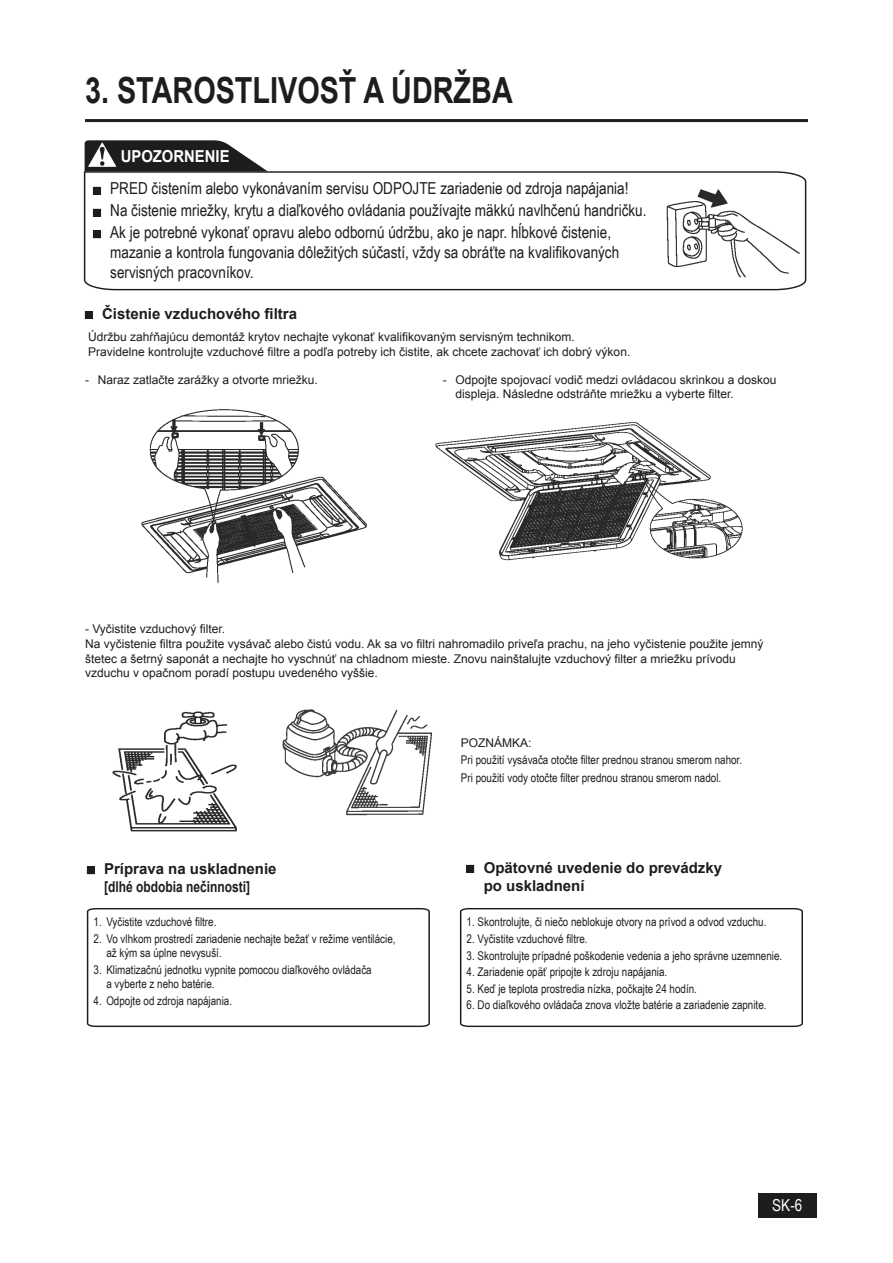
<style>
.page{position:relative;width:893px;height:1263px;background:#fff}
.page>*{position:absolute;margin:0;border:0;box-sizing:border-box;transform-origin:0 0}
.t1{font:700 36px "Arial";color:#1f1c1d;scale:.8 1}
.t2{font:16.5px/21.9px "Arial Narrow";color:#1f1c1d}
.t3{font:700 16.5px "Arial";color:#fff;scale:.9 1}
.t4{font:16.5px "Arial Narrow";color:#fff}
.t5{font:700 15px/18px "Arial";color:#1f1c1d}
.t6{font:12px/14.4px "Arial Narrow";color:#1f1c1d}
.t7{font:12px/14.4px "Arial";color:#1f1c1d}
</style>
<div class="page">
<hr style="left:85px;top:119px;width:723px;height:3px;background:#1f1c1d">
<svg style="left:87px;top:908px;width:343px;height:119px"></svg>
<svg style="left:460px;top:908px;width:343px;height:119px"></svg>
<svg style="left:84px;top:171px;width:722px;height:119px"></svg>
<svg style="left:85px;top:140px;width:182px;height:31px"></svg>
<img style="left:663px;top:185px;width:139px;height:98px">
<img style="left:141px;top:409px;width:602px;height:175px">
<img style="left:112px;top:709px;width:320px;height:123px">
<svg style="left:467px;top:865px;width:7px;height:7px"></svg>
<svg style="left:93px;top:187px;width:8px;height:7px"></svg>
<svg style="left:93px;top:209px;width:8px;height:7px"></svg>
<svg style="left:93px;top:231px;width:8px;height:7px"></svg>
<svg style="left:87px;top:866px;width:7px;height:8px"></svg>
<svg style="left:85px;top:311px;width:8px;height:8px"></svg>
<div style="left:758px;top:1193px;width:58px;height:24px;background:#1f1c1d"></div>
<h1 class="t1" style="left:85px;top:66px;width:536px">3. STAROSTLIVOSŤ A ÚDRŽBA</h1>
<h2 class="t3" style="left:121px;top:145px;width:123px">UPOZORNENIE</h2>
<p class="t2" style="left:110px;top:177px;width:538px">PRED čistením alebo vykonávaním servisu ODPOJTE zariadenie od zdroja napájania!<br>Na čistenie mriežky, krytu a diaľkového ovládania používajte mäkkú navlhčenú handričku.<br>Ak je potrebné vykonať opravu alebo odbornú údržbu, ako je napr. hĺbkové čistenie,</p>
<h2 class="t2" style="left:110px;top:242px;width:510px;line-height:19.8px">mazanie a kontrola fungovania dôležitých súčastí, vždy sa obráťte na kvalifikovaných servisných pracovníkov.</h2>
<p class="t5" style="left:102px;top:305px;width:197px">Čistenie vzduchového filtra</p>
<p class="t7" style="left:88px;top:330px;width:544px;line-height:15px">Údržbu zahŕňajúcu demontáž krytov nechajte vykonať kvalifikovaným servisným technikom.<br>Pravidelne kontrolujte vzduchové filtre a podľa potreby ich čistite, ak chcete zachovať ich dobrý výkon.</p>
<p class="t7" style="left:85px;top:373px;width:234px">- Naraz zatlačte zarážky a otvorte mriežku.</p>
<p class="t7" style="left:456px;top:373px;width:322px;text-indent:-13px">- Odpojte spojovací vodič medzi ovládacou skrinkou a doskou displeja. Následne odstráňte mriežku a vyberte filter.</p>
<p class="t7" style="left:85px;top:620px;width:680px;line-height:15.9px">- Vyčistite vzduchový filter.<br>Na vyčistenie filtra použite vysávač alebo čistú vodu. Ak sa vo filtri nahromadilo priveľa prachu, na jeho vyčistenie použite jemný</p>
<p class="t7" style="left:85px;top:652px;width:652px">štetec a šetrný saponát a nechajte ho vyschnúť na chladnom mieste. Znovu nainštalujte vzduchový filter a mriežku prívodu vzduchu v opačnom poradí postupu uvedeného vyššie.</p>
<p class="t5" style="left:104px;top:860px;width:174px">Príprava na uskladnenie [dlhé obdobia nečinnosti]</p>
<p class="t6" style="left:94px;top:914px;width:124px">1. Vyčistite vzduchové filtre.</p>
<p class="t6" style="left:106px;top:931px;width:291px;text-indent:-13px">2. Vo vlhkom prostredí zariadenie nechajte bežať v režime ventilácie, až kým sa úplne nevysuší.</p>
<p class="t6" style="left:106px;top:962px;width:267px;text-indent:-13px">3. Klimatizačnú jednotku vypnite pomocou diaľkového ovládača a vyberte z neho batérie.</p>
<p class="t6" style="left:94px;top:993px;width:140px">4. Odpojte od zdroja napájania.</p>
<p class="t7" style="left:461px;top:736px;width:72px">POZNÁMKA:</p>
<p class="t6" style="left:461px;top:751px;width:283px;line-height:17.4px">Pri použití vysávača otočte filter prednou stranou smerom nahor.<br>Pri použití vody otočte filter prednou stranou smerom nadol.</p>
<p class="t5" style="left:484px;top:859px;width:240px">Opätovné uvedenie do prevádzky po uskladnení</p>
<p class="t6" style="left:467px;top:914px;width:301px">1. Skontrolujte, či niečo neblokuje otvory na prívod a odvod vzduchu.</p>
<p class="t6" style="left:467px;top:931px;width:123px">2. Vyčistite vzduchové filtre.</p>
<p class="t6" style="left:467px;top:948px;width:317px">3. Skontrolujte prípadné poškodenie vedenia a jeho správne uzemnenie.</p>
<p class="t6" style="left:467px;top:964px;width:202px">4. Zariadenie opäť pripojte k zdroju napájania.</p>
<p class="t6" style="left:467px;top:981px;width:232px">5. Keď je teplota prostredia nízka, počkajte 24 hodín.</p>
<p class="t6" style="left:467px;top:997px;width:301px">6. Do diaľkového ovládača znova vložte batérie a zariadenie zapnite.</p>
<h2 class="t4" style="left:772px;top:1193px;width:32px">SK-6</h2>
</div>
